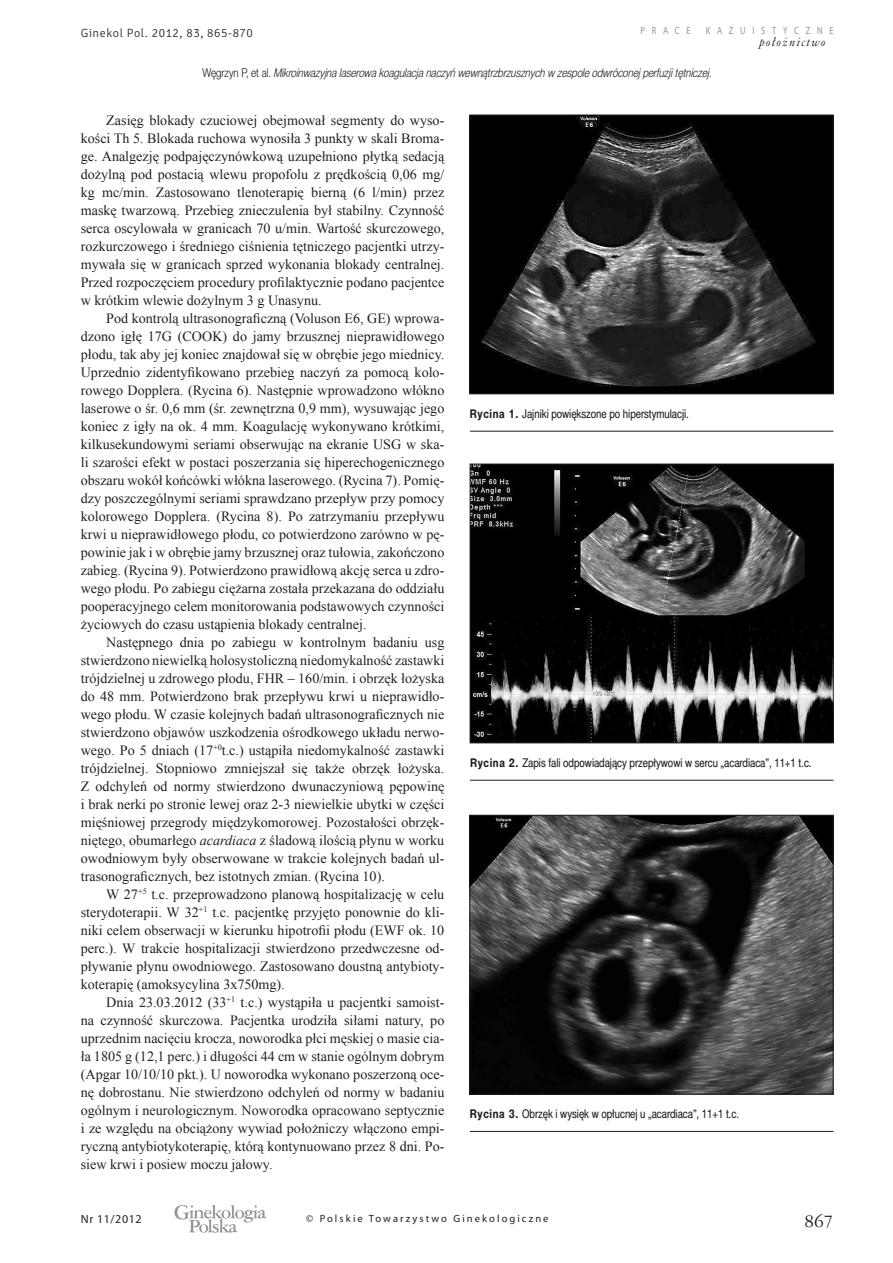
<style>
.page{position:relative;width:893px;height:1263px;background:#fff}
.page>*{position:absolute;margin:0;border:0;box-sizing:border-box;transform-origin:0 0}
.t1{font:19.5px "American Garamond PL";color:#231f20}
.Normalny{font:14.1px/18px "Times New Roman";color:#231f20;text-align:justify}
.t2{font:italic 13.5px "American Garamond PL";letter-spacing:.1em;color:#231f20}
.t3{font:12px "Switzer Cnd EFN";letter-spacing:-.005em;color:#231f20}
.t4{font:italic 12px "Switzer Cnd EFN Light";color:#231f20}
.t5{font:300 12px "Signika Negative";letter-spacing:.05em;color:#231f20}
.t6{font:12px "Myriad Pro";letter-spacing:.05em;color:#231f20}
.t7{font:10.5px "Myriad Pro";letter-spacing:.2em;color:#231f20}
.t8{font:10.5px "Myriad Pro";letter-spacing:.8em;color:#939598;scale:.8 1}
.s1{font-style:normal}
.s2{font-style:italic}
.s3{font-weight:700}
</style>
<div class="page">
<svg style="left:174px;top:1205px;width:92px;height:28px"></svg>
<img style="left:472px;top:117px;width:359px;height:275px">
<div style="left:470px;top:115px;width:363px;height:279px;border:1px solid #231f20"></div>
<hr style="left:470px;top:431px;width:363px;height:1px;background:#231f20">
<img style="left:472px;top:466px;width:359px;height:275px">
<div style="left:470px;top:464px;width:363px;height:279px;border:1px solid #231f20"></div>
<hr style="left:470px;top:780px;width:364px;height:1px;background:#231f20">
<img style="left:472px;top:817px;width:359px;height:275px">
<div style="left:470px;top:815px;width:363px;height:279px;border:1px solid #231f20"></div>
<hr style="left:470px;top:1131px;width:363px;height:1px;background:#231f20">
<p class="t5" style="left:81px;top:26px;width:174px">Ginekol Pol. 2012, 83, 865-870</p>
<p class="t8" style="left:640px;top:24px;width:64px">PRACE</p>
<p class="t8" style="left:706px;top:24px;width:161px">KAZUISTYCZNE</p>
<p class="t2" style="left:760px;top:34px;width:68px">po∏o˝nictwo</p>
<p class="t4" style="left:202px;top:65px;width:511px"><span class="s1">Węgrzyn P, et al.</span> Mikroinwazyjna laserowa koagulacja naczyń wewnątrzbrzusznych w zespole odwróconej perfuzji tętniczej.</p>
<p class="Normalny" style="left:81px;top:111px;width:365px;text-indent:26px">Zasięg blokady czuciowej obejmował segmenty do wyso&shy;kości Th 5. Blokada ruchowa wynosiła 3 punkty w skali Broma&shy;ge. Analgezję podpajęczynówkową uzupełniono płytką sedacją dożylną pod postacią wlewu propofolu z prędkością 0,06 mg/ kg mc/min. Zastosowano tlenoterapię bierną (6 l/min) przez maskę twarzową. Przebieg znieczulenia był stabilny. Czynność serca oscylowała w granicach 70 u/min. Wartość skurczowego, rozkurczowego i średniego ciśnienia tętniczego pacjentki utrzy&shy;mywała się w granicach sprzed wykonania blokady centralnej.<br>Przed rozpoczęciem procedury profilaktycznie podano pacjentce w krótkim wlewie dożylnym 3 g Unasynu.</p>
<p class="Normalny" style="left:81px;top:309px;width:365px;text-indent:26px">Pod kontrolą ultrasonograficzną (Voluson E6, GE) wprowa&shy;dzono igłę 17G (COOK) do jamy brzusznej nieprawidłowego płodu, tak aby jej koniec znajdował się w obrębie jego miednicy.<br>Uprzednio zidentyfikowano przebieg naczyń za pomocą kolo&shy;rowego Dopplera. (Rycina 6). Następnie wprowadzono włókno laserowe o śr. 0,6 mm (śr. zewnętrzna 0,9 mm), wysuwając jego koniec z igły na ok. 4 mm. Koagulację wykonywano krótkimi, kilkusekundowymi seriami obserwując na ekranie USG w ska&shy;li szarości efekt w postaci poszerzania się hiperechogenicznego obszaru wokół końcówki włókna laserowego. (Rycina 7). Pomię&shy;dzy poszczególnymi seriami sprawdzano przepływ przy pomocy kolorowego Dopplera. (Rycina 8). Po zatrzymaniu przepływu krwi u nieprawidłowego płodu, co potwierdzono zarówno w pę&shy;powinie jak i w obrębie jamy brzusznej oraz tułowia, zakończono zabieg. (Rycina 9). Potwierdzono prawidłową akcję serca u zdro&shy;wego płodu. Po zabiegu ciężarna została przekazana do oddziału pooperacyjnego celem monitorowania podstawowych czynności życiowych do czasu ustąpienia blokady centralnej.</p>
<p class="Normalny" style="left:81px;top:633px;width:365px;text-indent:26px">Następnego dnia po zabiegu w kontrolnym badaniu usg stwierdzono niewielką holosystoliczną niedomykalność zastawki trójdzielnej u zdrowego płodu, FHR – 160/min. i obrzęk łożyska do 48 mm. Potwierdzono brak przepływu krwi u nieprawidło&shy;wego płodu. W czasie kolejnych badań ultrasonograficznych nie stwierdzono objawów uszkodzenia ośrodkowego układu nerwo&shy;wego. Po 5 dniach (17<sup>+0</sup>t.c.) ustąpiła niedomykalność zastawki trójdzielnej. Stopniowo zmniejszał się także obrzęk łożyska.<br>Z odchyleń od normy stwierdzono dwunaczyniową pępowinę i brak nerki po stronie lewej oraz 2-3 niewielkie ubytki w części mięśniowej przegrody międzykomorowej. Pozostałości obrzęk&shy;niętego, obumarłego <span class="s2">acardiaca</span> z śladową ilością płynu w worku owodniowym były obserwowane w trakcie kolejnych badań ul&shy;trasonograficznych, bez istotnych zmian. (Rycina 10).</p>
<p class="Normalny" style="left:81px;top:885px;width:365px;text-indent:26px">W 27<sup>+5</sup> t.c. przeprowadzono planową hospitalizację w celu sterydoterapii. W 32<sup>+1</sup> t.c. pacjentkę przyjęto ponownie do kli&shy;niki celem obserwacji w kierunku hipotrofii płodu (EWF ok. 10 perc.). W trakcie hospitalizacji stwierdzono przedwczesne od&shy;pływanie płynu owodniowego. Zastosowano doustną antybioty&shy;koterapię (amoksycylina 3x750mg).</p>
<p class="Normalny" style="left:81px;top:993px;width:365px;text-indent:26px">Dnia 23.03.2012 (33<sup>+1</sup> t.c.) wystąpiła u pacjentki samoist&shy;na czynność skurczowa. Pacjentka urodziła siłami natury, po uprzednim nacięciu krocza, noworodka płci męskiej o masie cia&shy;ła 1805 g (12,1 perc.) i długości 44 cm w stanie ogólnym dobrym (Apgar 10/10/10 pkt.). U noworodka wykonano poszerzoną oce&shy;nę dobrostanu. Nie stwierdzono odchyleń od normy w badaniu ogólnym i neurologicznym. Noworodka opracowano septycznie i ze względu na obciążony wywiad położniczy włączono empi&shy;ryczną antybiotykoterapię, którą kontynuowano przez 8 dni. Po&shy;siew krwi i posiew moczu jałowy.</p>
<p class="t3" style="left:470px;top:407px;width:221px"><span class="s3">Rycina 1.</span> Jajniki powiększone po hiperstymulacji.</p>
<p class="t3" style="left:470px;top:756px;width:343px"><span class="s3">Rycina 2.</span> Zapis fali odpowiadający przepływowi w sercu „acardiaca”, 11+1 t.c.</p>
<p class="t3" style="left:470px;top:1107px;width:271px"><span class="s3">Rycina 3.</span> Obrzęk i wysięk w opłucnej u „acardiaca”, 11+1 t.c.</p>
<p class="t6" style="left:81px;top:1212px;width:62px">Nr 11/2012</p>
<p class="t7" style="left:306px;top:1212px;width:244px">© Polskie Towarzystwo Ginekologiczne</p>
<h1 class="t1" style="left:804px;top:1209px;width:30px">867</h1>
</div>
